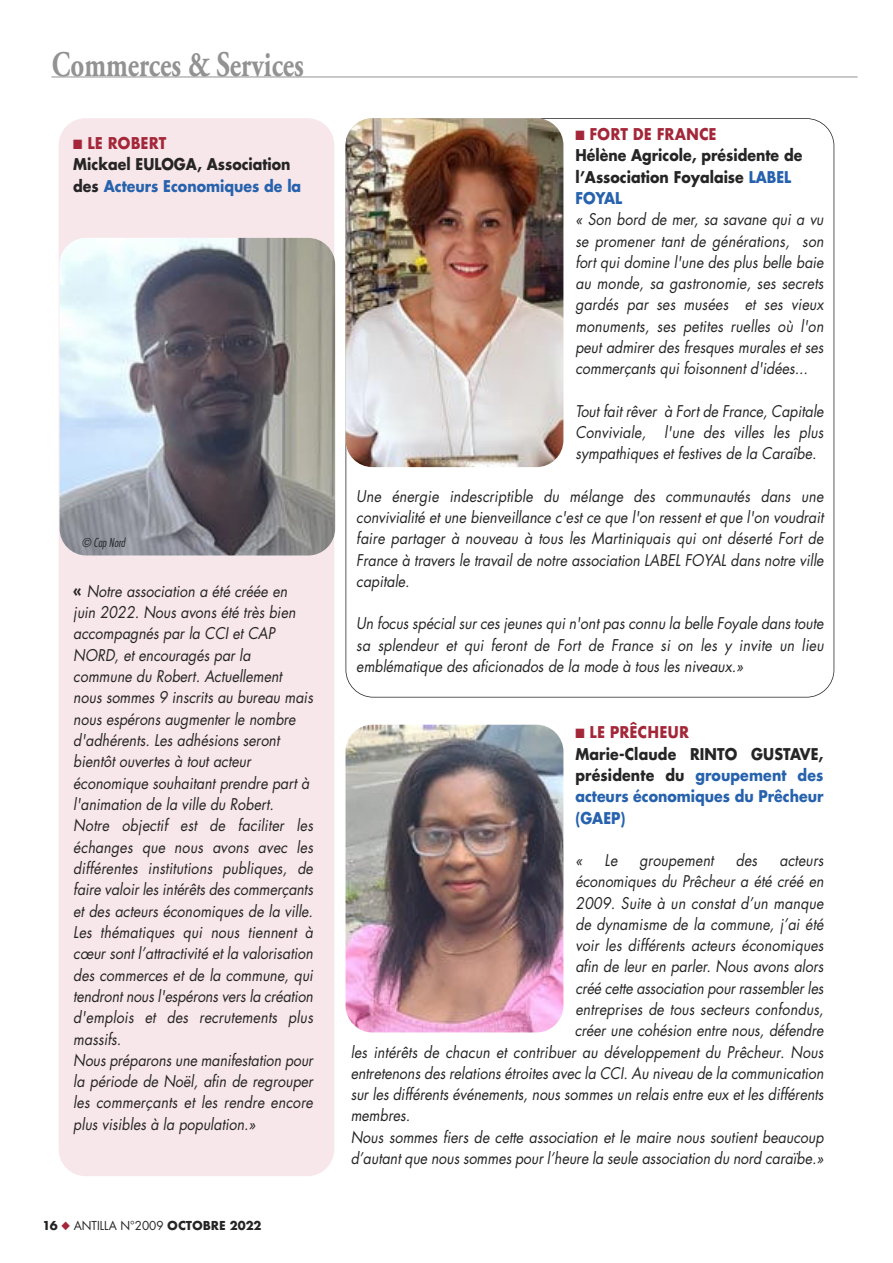
<style>
.page{position:relative;width:893px;height:1263px;background:#fff}
.page>*{position:absolute;margin:0;border:0;box-sizing:border-box;transform-origin:0 0}
.t1{font:700 35.85px "Adobe Garamond Pro";color:#929292;scale:.75 1}
.t2{font:italic 15.75px/21.3px "Futura Std";color:#262526;text-align:justify;scale:.9 1}
.t3{font:700 15.75px/21.3px "Futura Std";color:#262526;scale:.9 1}
.t4{font:700 15.75px/21.3px "Futura Std";color:#2662ad;text-align:justify;scale:.9 1}
.t5{font:700 15.75px "Futura";color:#a32739;scale:.9 1}
.t6{font:700 12px "Futura";color:#262526}
.t7{font:italic 300 condensed 12px "Futura Std";color:#262526}
.s1{color:#2662ad}
.s2{font-weight:700;font-style:normal}
.s3{color:#a32739}
.s4{font-family:"Futura Std";font-weight:400}
.s5{color:#262526}
</style>
<div class="page">
<div style="left:59px;top:118px;width:275px;height:1058px;background:#f7e6ea;border-radius:27px"></div>
<img style="left:60px;top:238px;width:275px;height:317px;border-radius:27px">
<img style="left:345px;top:118px;width:218px;height:349px;border-radius:27px">
<img style="left:345px;top:725px;width:218px;height:307px;border-radius:27px">
<hr style="left:51px;top:77px;width:807px;height:1px;background:#929292">
<h1 class="t1" style="left:52px;top:45px;width:338px">Commerces &amp; Services</h1>
<p class="t5" style="left:73px;top:132px;width:105px">■ LE ROBERT</p>
<p class="t3" style="left:73px;top:154px;width:255px">Mickael EULOGA, Association des <span class="s1">Acteurs Economiques de la</span></p>
<p class="t7" style="left:82px;top:537px;width:45px">© Cap Nord</p>
<p class="t2" style="left:73px;top:581px;width:268px;text-align:left"><span class="s2">«</span> Notre association a été créée en juin 2022. Nous avons été très bien accompagnés par la CCI et CAP NORD, et encouragés par la commune du Robert. Actuellement nous sommes 9 inscrits au bureau mais nous espérons augmenter le nombre d'adhérents. Les adhésions seront bientôt ouvertes à tout acteur économique souhaitant prendre part à l'animation de la ville du Robert.<br>Notre objectif est de faciliter les échanges que nous avons avec les différentes institutions publiques, de faire valoir les intérêts des commerçants et des acteurs économiques de la ville.<br>Les thématiques qui nous tiennent à cœur sont l’attractivité et la valorisation des commerces et de la commune, qui tendront nous l'espérons vers la création d'emplois et des recrutements plus massifs.<br>Nous préparons une manifestation pour la période de Noël, afin de regrouper les commerçants et les rendre encore plus visibles à la population.»</p>
<p class="t6" style="left:42px;top:1218px;width:221px">16 <span class="s3">◆</span> <span class="s4">ANTILLA N°2009</span> OCTOBRE 2022</p>
<p class="t5" style="left:575px;top:123px;width:158px">■ FORT DE FRANCE</p>
<p class="t3" style="left:575px;top:145px;width:254px">Hélène Agricole, présidente de l’Association Foyalaise <span class="s1">LABEL<br>FOYAL</span></p>
<p class="t2" style="left:575px;top:209px;width:277px">« Son bord de mer, sa savane qui a vu se promener tant de générations, son fort qui domine l'une des plus belle baie au monde, sa gastronomie, ses secrets gardés par ses musées et ses vieux monuments, ses petites ruelles où l'on peut admirer des fresques murales et ses commerçants qui foisonnent d'idées...</p>
<p class="t2" style="left:575px;top:400px;width:277px">Tout fait rêver à Fort de France, Capitale Conviviale, l'une des villes les plus sympathiques et festives de la Caraîbe.</p>
<p class="t2" style="left:356px;top:485px;width:521px">Une énergie indescriptible du mélange des communautés dans une convivialité et une bienveillance c'est ce que l'on ressent et que l'on voudrait faire partager à nouveau à tous les Martiniquais qui ont déserté Fort de France à travers le travail de notre association LABEL FOYAL dans notre ville capitale.</p>
<p class="t2" style="left:356px;top:613px;width:521px">Un focus spécial sur ces jeunes qui n'ont pas connu la belle Foyale dans toute sa splendeur et qui feront de Fort de France si on les y invite un lieu emblématique des aficionados de la mode à tous les niveaux.»</p>
<p class="t5" style="left:575px;top:721px;width:128px">■ LE PRÊCHEUR</p>
<p class="t4" style="left:575px;top:743px;width:277px"><span class="s5">Marie-Claude RINTO GUSTAVE, présidente du</span> groupement des acteurs économiques du Prêcheur (GAEP)</p>
<p class="t2" style="left:575px;top:850px;width:9px">«</p>
<p class="t2" style="left:605px;top:850px;width:16px">Le</p>
<p class="t2" style="left:640px;top:850px;width:84px">groupement</p>
<p class="t2" style="left:736px;top:850px;width:25px">des</p>
<p class="t2" style="left:779px;top:850px;width:51px">acteurs</p>
<p class="t2" style="left:575px;top:871px;width:277px">économiques du Prêcheur a été créé en</p>
<p class="t2" style="left:575px;top:892px;width:277px">2009. Suite à un constat d’un manque</p>
<p class="t2" style="left:575px;top:914px;width:277px">de dynamisme de la commune, j’ai été</p>
<p class="t2" style="left:575px;top:935px;width:277px">voir les différents acteurs économiques</p>
<p class="t2" style="left:575px;top:956px;width:277px">afin de leur en parler. Nous avons alors</p>
<p class="t2" style="left:575px;top:977px;width:277px">créé cette association pour rassembler les</p>
<p class="t2" style="left:575px;top:999px;width:277px">entreprises de tous secteurs confondus,</p>
<p class="t2" style="left:575px;top:1020px;width:278px">créer une cohésion entre nous, défendre</p>
<p class="t2" style="left:351px;top:1041px;width:527px">les intérêts de chacun et contribuer au développement du Prêcheur. Nous</p>
<p class="t2" style="left:351px;top:1062px;width:527px">entretenons des relations étroites avec la CCI. Au niveau de la communication</p>
<p class="t2" style="left:351px;top:1084px;width:527px">sur les différents événements, nous sommes un relais entre eux et les différents</p>
<p class="t2" style="left:351px;top:1105px;width:68px">membres.</p>
<p class="t2" style="left:351px;top:1126px;width:527px">Nous sommes fiers de cette association et le maire nous soutient beaucoup</p>
<p class="t2" style="left:351px;top:1148px;width:527px">d’autant que nous sommes pour l’heure la seule association du nord caraïbe.»</p>
</div>
